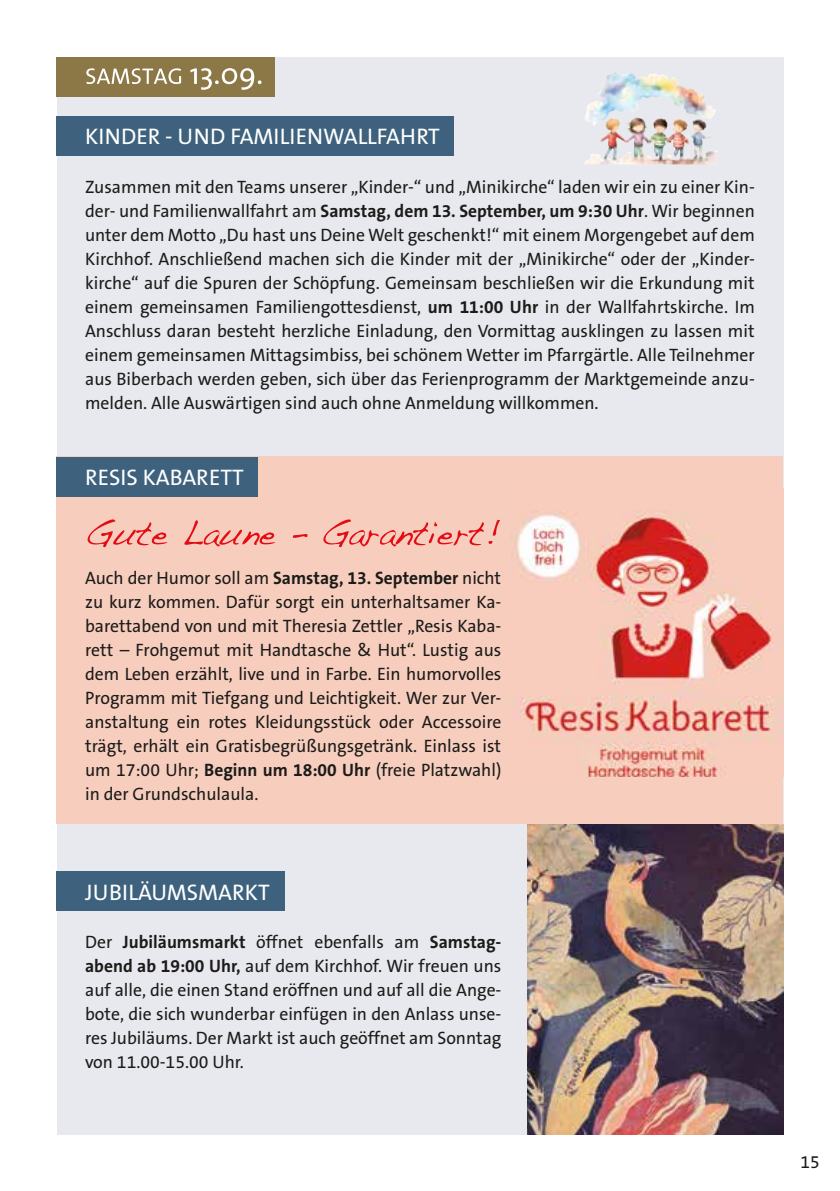
<style>
.page{position:relative;width:840px;height:1191px;background:#fff}
.page>*{position:absolute;margin:0;border:0;box-sizing:border-box;transform-origin:0 0}
.t1{font:22.6px "The Sans B5 Plain";color:#fff}
.t2{font:18px/24px "The Sans B5 Plain";color:#1c1b1a;text-align:justify}
.t3{font:700 18px "The Sans B7";color:#1c1b1a}
.s1{font-family:"The Sans B7";font-weight:700}
.s2{font-family:"The Sans B5 Plain";font-weight:400}
</style>
<div class="page">
<div style="left:57px;top:57px;width:726px;height:1077px;background:#e8e9ee"></div>
<div style="left:57px;top:116px;width:397px;height:40px;background:#3e627d"></div>
<div style="left:57px;top:456px;width:725px;height:368px;background:#f7cebd"></div>
<img style="left:510px;top:489px;width:273px;height:287px">
<svg style="left:88px;top:519px;width:412px;height:28px"></svg>
<div style="left:57px;top:456px;width:201px;height:40px;background:#3e627d"></div>
<div style="left:57px;top:871px;width:227px;height:40px;background:#3e627d"></div>
<img style="left:527px;top:824px;width:256px;height:310px">
<div style="left:57px;top:57px;width:218px;height:39px;background:#8c7746"></div>
<svg style="left:86px;top:68px;width:175px;height:22px"></svg>
<svg style="left:606px;top:72px;width:9px;height:6px"></svg>
<p class="t1" style="left:85px;top:125px;width:356px">KINDER - UND FAMILIENWALLFAHRT</p>
<p class="t2" style="left:85px;top:176px;width:671px">Zusammen mit den Teams unserer „Kinder-“ und „Minikirche“ laden wir ein zu einer Kin&shy;der- und Familienwallfahrt am <span class="s1">Samstag, dem 13. September, um 9:30 Uhr</span>. Wir beginnen unter dem Motto „Du hast uns Deine Welt geschenkt!“ mit einem Morgengebet auf dem Kirchhof. Anschließend machen sich die Kinder mit der „Minikirche“ oder der „Kinder&shy;kirche“ auf die Spuren der Schöpfung. Gemeinsam beschließen wir die Erkundung mit einem gemeinsamen Familiengottesdienst, <span class="s1">um 11:00 Uhr</span> in der Wallfahrtskirche. Im Anschluss daran besteht herzliche Einladung, den Vormittag ausklingen zu lassen mit einem gemeinsamen Mittagsimbiss, bei schönem Wetter im Pfarrgärtle. Alle Teilnehmer aus Biberbach werden geben, sich über das Ferienprogramm der Marktgemeinde anzu&shy;melden. Alle Auswärtigen sind auch ohne Anmeldung willkommen.</p>
<p class="t1" style="left:85px;top:465px;width:160px">RESIS KABARETT</p>
<p class="t2" style="left:85px;top:566px;width:417px">Auch der Humor soll am <span class="s1">Samstag, 13. September</span> nicht zu kurz kommen. Dafür sorgt ein unterhaltsamer Ka&shy;barettabend von und mit Theresia Zettler „Resis Kaba&shy;rett – Frohgemut mit Handtasche &amp; Hut“. Lustig aus dem Leben erzählt, live und in Farbe. Ein humorvolles Programm mit Tiefgang und Leichtigkeit. Wer zur Ver&shy;anstaltung ein rotes Kleidungsstück oder Accessoire trägt, erhält ein Gratisbegrüßungsgetränk. Einlass ist um 17:00 Uhr; <span class="s1">Beginn um 18:00 Uhr</span> (freie Platzwahl) in der Grundschulaula.</p>
<p class="t1" style="left:85px;top:880px;width:186px">JUBILÄUMSMARKT</p>
<p class="t3" style="left:85px;top:933px;width:417px"><span class="s2">Der</span> Jubiläumsmarkt <span class="s2">öffnet ebenfalls am</span> Samstag-</p>
<p class="t2" style="left:85px;top:955px;width:417px"><span class="s1">abend ab 19:00 Uhr,</span> auf dem Kirchhof. Wir freuen uns auf alle, die einen Stand eröffnen und auf all die Ange&shy;bote, die sich wunderbar einfügen in den Anlass unse&shy;res Jubiläums. Der Markt ist auch geöffnet am Sonntag von 11.00-15.00 Uhr.</p>
<p class="t2" style="left:800px;top:1150px;width:21px">15</p>
</div>
